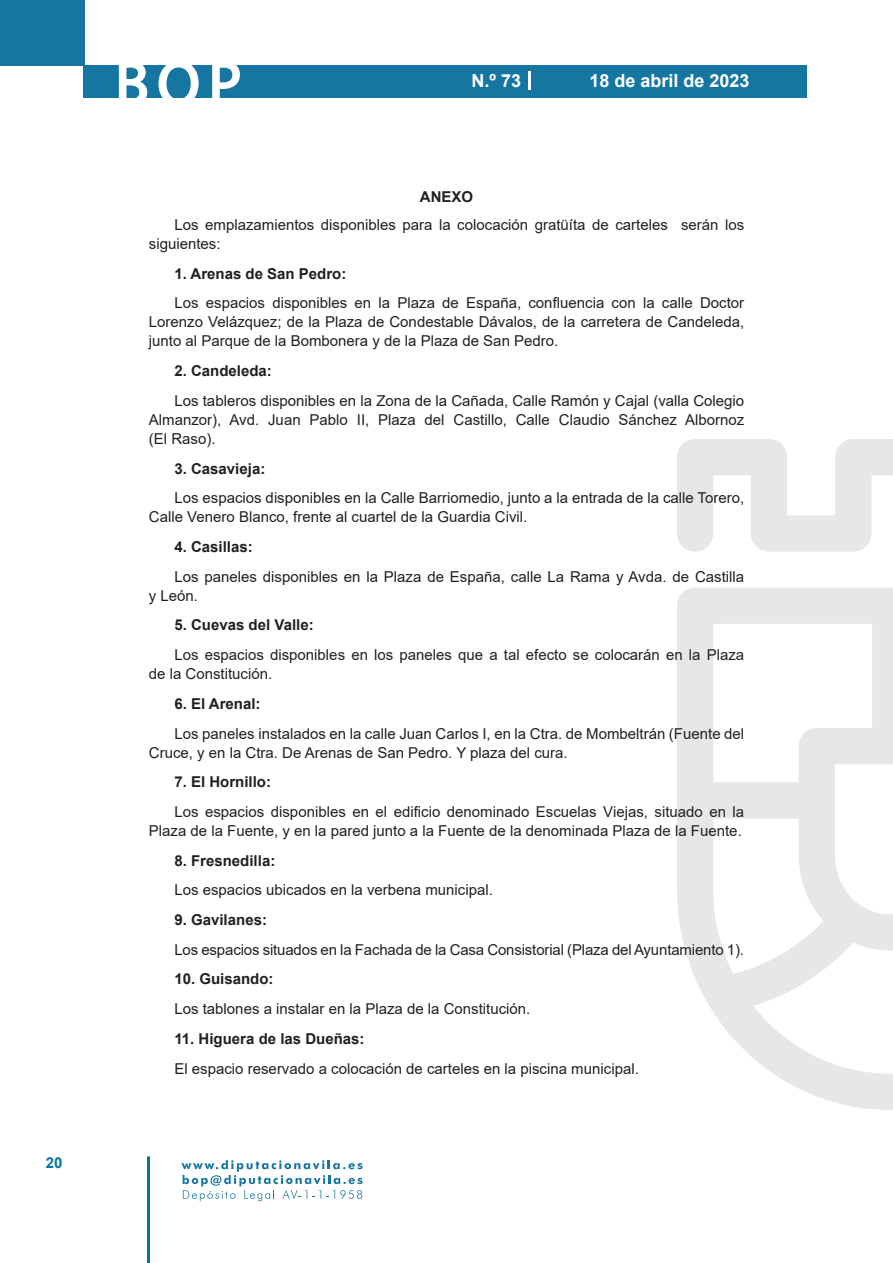
<style>
.page{position:relative;width:893px;height:1263px;background:#fff}
.page>*{position:absolute;margin:0;border:0;box-sizing:border-box;transform-origin:0 0}
.t1{font:500 61.5px "Avant Garde";color:#fff}
.t2{font:700 18px "Arial";color:#fff}
.texto_normal{font:15px/19px "Arial";color:#231f20}
.texto_normal-2{font:700 15px "Arial";color:#231f20}
.texto_centrado{font:700 15px "Arial";color:#231f20}
.t3{font:700 15px "Arial";color:#04739f}
</style>
<div class="page">
<div style="left:0;top:0;width:85px;height:65px;background:#1676a2"></div>
<div style="left:84px;top:65px;width:723px;height:33px;background:#1676a2"></div>
<svg style="left:118px;top:65px;width:30px;height:33px"></svg>
<svg style="left:158px;top:65px;width:41px;height:33px"></svg>
<svg style="left:212px;top:65px;width:28px;height:33px"></svg>
<svg style="left:182px;top:1160px;width:181px;height:41px"></svg>
<hr style="left:147px;top:1156px;width:3px;height:107px;background:#04739f">
<svg style="left:529px;top:71px;width:2px;height:19px"></svg>
<svg style="left:677px;top:439px;width:216px;height:671px"></svg>
<p class="t3" style="left:46px;top:1152px;width:18px">20</p>
<h1 class="t1" style="left:115px;top:46px;width:128px">BOP</h1>
<p class="t2" style="left:472px;top:68px;width:51px">N.º 73</p>
<p class="t2" style="left:589px;top:68px;width:162px">18 de abril de 2023</p>
<p class="texto_centrado" style="left:420px;top:187px;width:55px">ANEXO</p>
<p class="texto_normal" style="left:149px;top:215px;width:597px;text-indent:26px">Los emplazamientos disponibles para la colocación gratüíta de carteles serán los siguientes:</p>
<p class="texto_normal-2" style="left:174px;top:263px;width:174px">1. Arenas de San Pedro:</p>
<p class="texto_normal" style="left:149px;top:293px;width:597px;text-align:justify;text-indent:26px">Los espacios disponibles en la Plaza de España, confluencia con la calle Doctor Lorenzo Velázquez; de la Plaza de Condestable Dávalos, de la carretera de Candeleda, junto al Parque de la Bombonera y de la Plaza de San Pedro.</p>
<p class="texto_normal-2" style="left:174px;top:360px;width:99px">2. Candeleda:</p>
<p class="texto_normal" style="left:149px;top:391px;width:597px;text-align:justify;text-indent:26px">Los tableros disponibles en la Zona de la Cañada, Calle Ramón y Cajal (valla Colegio Almanzor), Avd. Juan Pablo II, Plaza del Castillo, Calle Claudio Sánchez Albornoz (El Raso).</p>
<p class="texto_normal-2" style="left:174px;top:458px;width:92px">3. Casavieja:</p>
<p class="texto_normal" style="left:149px;top:488px;width:597px;text-indent:26px">Los espacios disponibles en la Calle Barriomedio, junto a la entrada de la calle Torero,<br>Calle Venero Blanco, frente al cuartel de la Guardia Civil.</p>
<p class="texto_normal-2" style="left:174px;top:536px;width:80px">4. Casillas:</p>
<p class="texto_normal" style="left:149px;top:567px;width:597px;text-indent:26px">Los paneles disponibles en la Plaza de España, calle La Rama y Avda. de Castilla y León.</p>
<p class="texto_normal-2" style="left:174px;top:615px;width:141px">5. Cuevas del Valle:</p>
<p class="texto_normal" style="left:149px;top:645px;width:597px;text-indent:26px">Los espacios disponibles en los paneles que a tal efecto se colocarán en la Plaza de la Constitución.</p>
<p class="texto_normal-2" style="left:174px;top:693px;width:88px">6. El Arenal:</p>
<p class="texto_normal" style="left:149px;top:724px;width:597px;text-indent:26px">Los paneles instalados en la calle Juan Carlos I, en la Ctra. de Mombeltrán (Fuente del<br>Cruce, y en la Ctra. De Arenas de San Pedro. Y plaza del cura.</p>
<p class="texto_normal-2" style="left:174px;top:771px;width:98px">7. El Hornillo:</p>
<p class="texto_normal" style="left:149px;top:802px;width:597px;text-align:right">Los espacios disponibles en el edificio denominado Escuelas Viejas, situado en la<br>Plaza de la Fuente, y en la pared junto a la Fuente de la denominada Plaza de la Fuente.</p>
<p class="texto_normal-2" style="left:174px;top:850px;width:102px">8. Fresnedilla:</p>
<p class="texto_normal" style="left:174px;top:880px;width:320px">Los espacios ubicados en la verbena municipal.</p>
<p class="texto_normal-2" style="left:174px;top:909px;width:94px">9. Gavilanes:</p>
<p class="texto_normal" style="left:174px;top:940px;width:571px">Los espacios situados en la Fachada de la Casa Consistorial (Plaza del Ayuntamiento 1).</p>
<p class="texto_normal-2" style="left:174px;top:968px;width:101px">10. Guisando:</p>
<p class="texto_normal" style="left:174px;top:999px;width:358px">Los tablones a instalar en la Plaza de la Constitución.</p>
<p class="texto_normal-2" style="left:174px;top:1028px;width:192px">11. Higuera de las Dueñas:</p>
<p class="texto_normal" style="left:174px;top:1058px;width:466px">El espacio reservado a colocación de carteles en la piscina municipal.</p>
</div>
